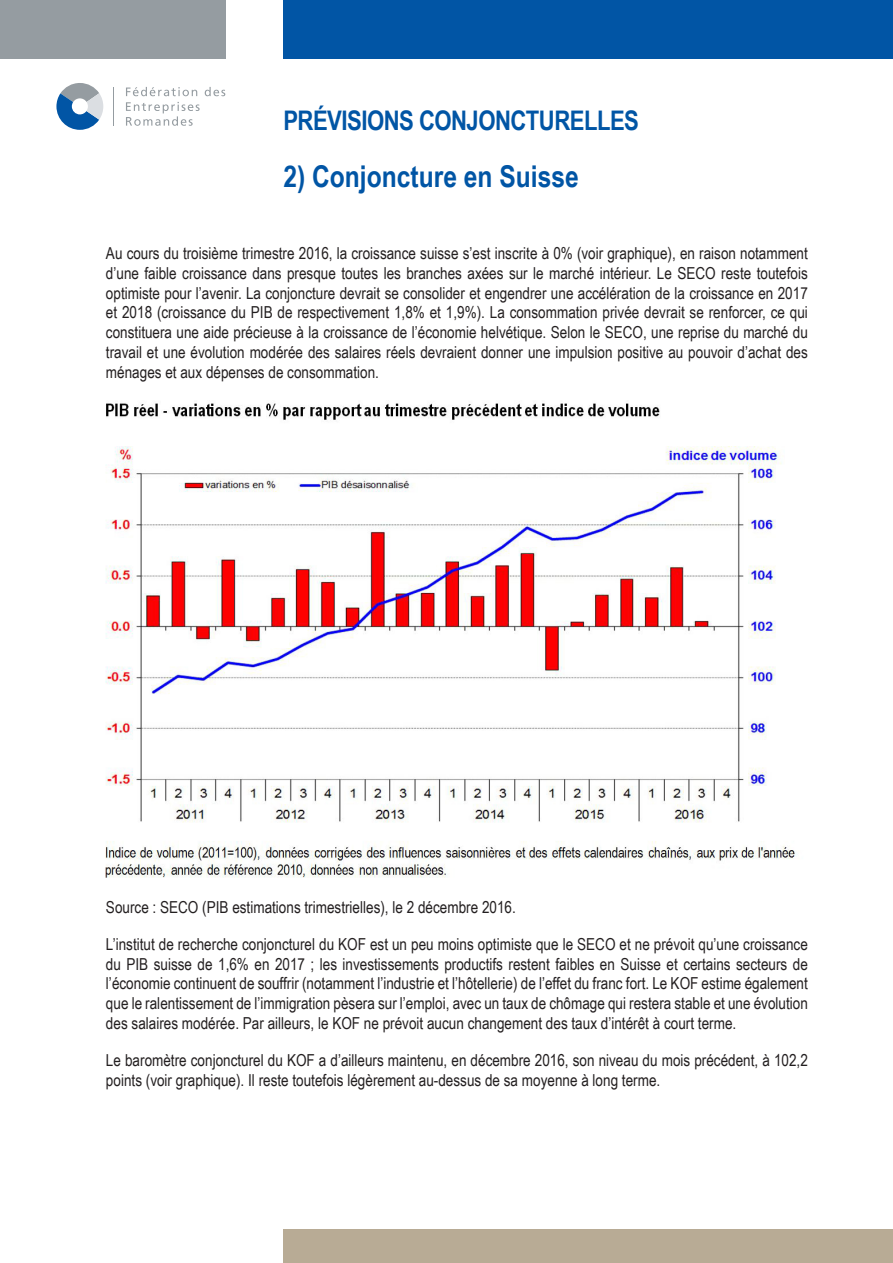
<style>
.page{position:relative;width:893px;height:1263px;background:#fff}
.page>*{position:absolute;margin:0;border:0;box-sizing:border-box;transform-origin:0 0}
.t1{font:700 30px "Arial Narrow";color:#0155a5}
.t2{font:700 27px "Arial Narrow";letter-spacing:-.02em;color:#0155a5}
.t3{font:16.5px/19.8px "Arial Narrow";color:#231f20;text-align:justify}
</style>
<div class="page">
<img style="left:105px;top:403px;width:692px;height:475px">
<div style="left:283px;top:1229px;width:609px;height:33px;background:#b8ab95"></div>
<div style="left:283px;top:0;width:610px;height:59px;background:#0155a5"></div>
<div style="left:0;top:0;width:225px;height:59px;background:#959ca1"></div>
<svg style="left:56px;top:83px;width:47px;height:47px"></svg>
<svg style="left:126px;top:87px;width:99px;height:9px"></svg>
<svg style="left:126px;top:102px;width:74px;height:24px"></svg>
<hr style="left:114px;top:88px;width:1px;height:38px;background:#959ca1">
<p class="t2" style="left:283px;top:100px;width:357px">PRÉVISIONS CONJONCTURELLES</p>
<p class="t1" style="left:283px;top:154px;width:297px">2) Conjoncture en Suisse</p>
<p class="t3" style="left:106px;top:243px;width:703px">Au cours du troisième trimestre 2016, la croissance suisse s’est inscrite à 0% (voir graphique), en raison notamment d’une faible croissance dans presque toutes les branches axées sur le marché intérieur. Le SECO reste toutefois optimiste pour l’avenir. La conjoncture devrait se consolider et engendrer une accélération de la croissance en 2017 et 2018 (croissance du PIB de respectivement 1,8% et 1,9%). La consommation privée devrait se renforcer, ce qui constituera une aide précieuse à la croissance de l’économie helvétique. Selon le SECO, une reprise du marché du travail et une évolution modérée des salaires réels devraient donner une impulsion positive au pouvoir d’achat des ménages et aux dépenses de consommation.</p>
<p class="t3" style="left:106px;top:896px;width:411px">Source : SECO (PIB estimations trimestrielles), le 2 décembre 2016.</p>
<p class="t3" style="left:106px;top:933px;width:703px">L’institut de recherche conjoncturel du KOF est un peu moins optimiste que le SECO et ne prévoit qu’une croissance du PIB suisse de 1,6% en 2017 ; les investissements productifs restent faibles en Suisse et certains secteurs de l’économie continuent de souffrir (notamment l’industrie et l’hôtellerie) de l’effet du franc fort. Le KOF estime également que le ralentissement de l’immigration pèsera sur l’emploi, avec un taux de chômage qui restera stable et une évolution des salaires modérée. Par ailleurs, le KOF ne prévoit aucun changement des taux d’intérêt à court terme.</p>
<p class="t3" style="left:106px;top:1049px;width:703px">Le baromètre conjoncturel du KOF a d’ailleurs maintenu, en décembre 2016, son niveau du mois précédent, à 102,2 points (voir graphique). Il reste toutefois légèrement au-dessus de sa moyenne à long terme.</p>
</div>
